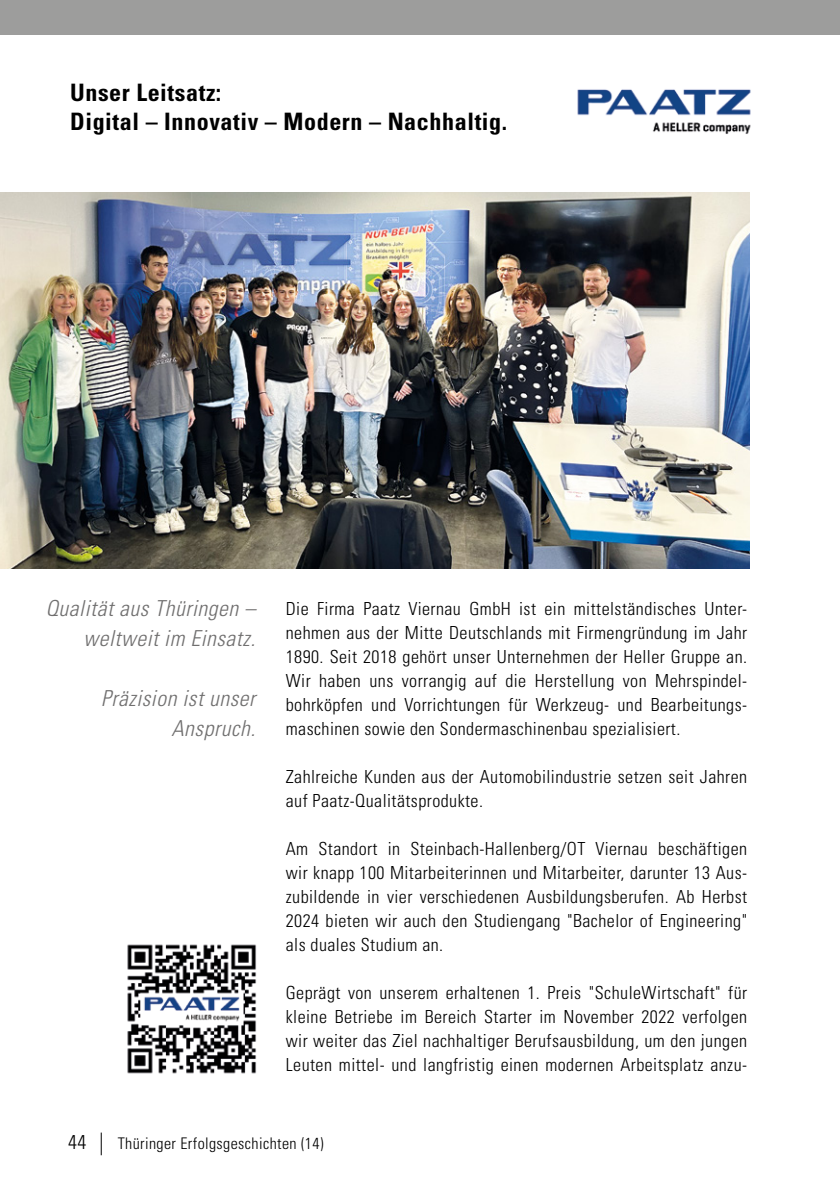
<style>
.page{position:relative;width:840px;height:1191px;background:#fff}
.page>*{position:absolute;margin:0;border:0;box-sizing:border-box;transform-origin:0 0}
.t1{font:700 condensed 24px/28.8px "Univers";letter-spacing:.025em;color:#000}
.t2{font:italic 300 condensed 22px/30px "Univers";letter-spacing:.025em;color:#706f6f;text-align:right}
.t3{font:300 condensed 20px "Univers";color:#000}
.t4{font:300 condensed 18px/24px "Univers";letter-spacing:.025em;color:#000;text-align:justify}
.t5{font:300 condensed 16px "Univers";letter-spacing:.025em;color:#000}
</style>
<div class="page">
<div style="left:0;top:0;width:839px;height:34px;background:#9d9d9c"></div>
<svg style="left:101px;top:1132px;width:1px;height:23px"></svg>
<img style="left:0;top:193px;width:748px;height:375px">
<img style="left:127px;top:944px;width:130px;height:130px">
<img style="left:577px;top:89px;width:174px;height:45px">
<h1 class="t1" style="left:70px;top:78px;width:438px">Unser Leitsatz:<br>Digital – Innovativ – Modern – Nachhaltig.</h1>
<p class="t2" style="left:46px;top:593px;width:211px">Qualität aus Thüringen – weltweit im Einsatz.</p>
<p class="t2" style="left:101px;top:683px;width:156px">Präzision ist unser<br>Anspruch.</p>
<p class="t4" style="left:285px;top:596px;width:462px">Die Firma Paatz Viernau GmbH ist ein mittelständisches Unter&shy;nehmen aus der Mitte Deutschlands mit Firmengründung im Jahr 1890. Seit 2018 gehört unser Unternehmen der Heller Gruppe an.<br>Wir haben uns vorrangig auf die Herstellung von Mehrspindel&shy;bohrköpfen und Vorrichtungen für Werkzeug- und Bearbeitungs&shy;maschinen sowie den Sondermaschinenbau spezialisiert.</p>
<p class="t4" style="left:285px;top:764px;width:462px">Zahlreiche Kunden aus der Automobilindustrie setzen seit Jahren auf Paatz-Qualitätsprodukte.</p>
<p class="t4" style="left:285px;top:836px;width:462px">Am Standort in Steinbach-Hallenberg/OT Viernau beschäftigen wir knapp 100 Mitarbeiterinnen und Mitarbeiter, darunter 13 Aus&shy;zubildende in vier verschiedenen Ausbildungsberufen. Ab Herbst 2024 bieten wir auch den Studiengang "Bachelor of Engineering" als duales Studium an.</p>
<p class="t4" style="left:285px;top:980px;width:462px">Geprägt von unserem erhaltenen 1. Preis "SchuleWirtschaft" für kleine Betriebe im Bereich Starter im November 2022 verfolgen wir weiter das Ziel nachhaltiger Berufsausbildung, um den jungen Leuten mittel- und langfristig einen modernen Arbeitsplatz anzu-</p>
<p class="t3" style="left:68px;top:1129px;width:20px">44</p>
<p class="t5" style="left:118px;top:1134px;width:207px">Thüringer Erfolgsgeschichten (14)</p>
</div>
